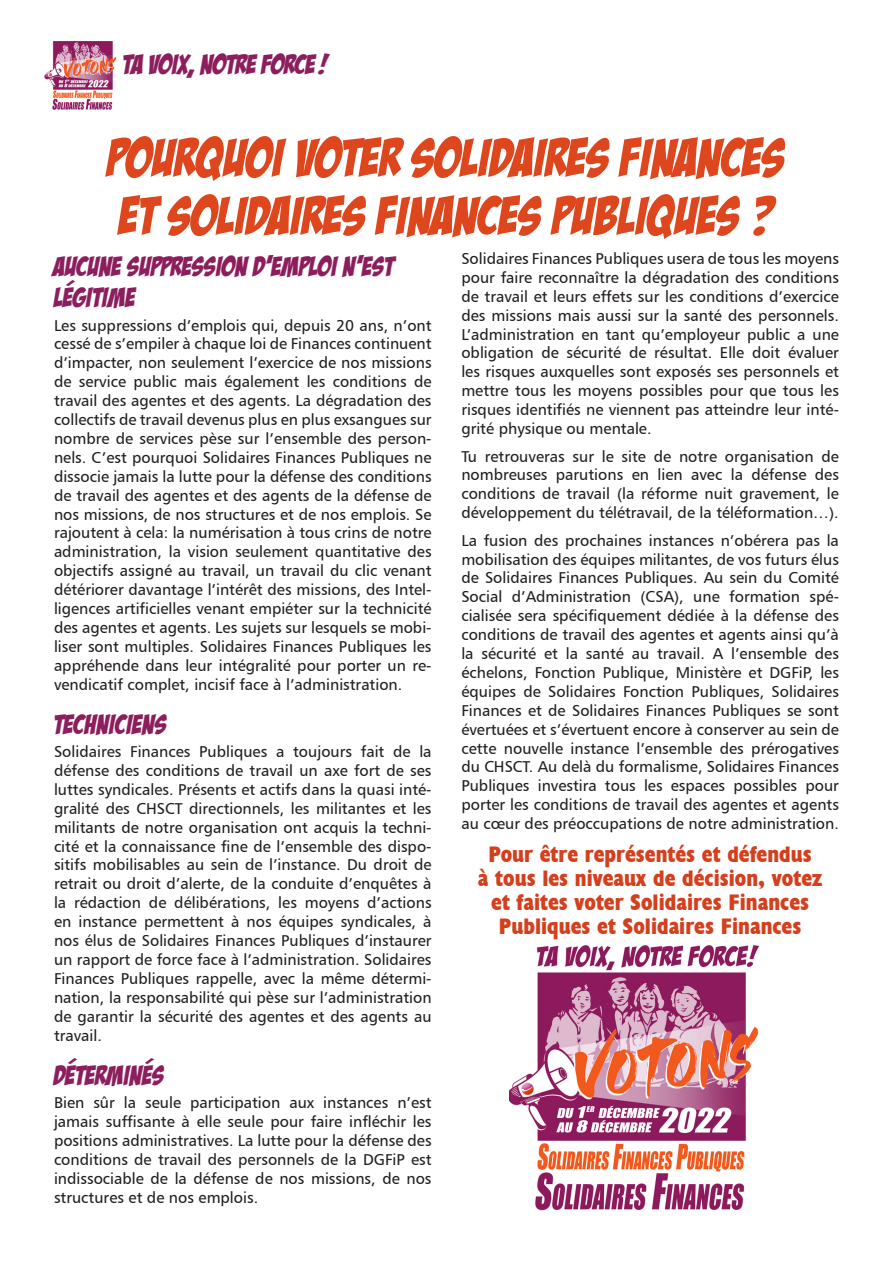
<style>
.page{position:relative;width:893px;height:1263px;background:#fff}
.page>*{position:absolute;margin:0;border:0;box-sizing:border-box;transform-origin:0 0}
.t1{font:53.4px/58.1px "Bada Boom BB";letter-spacing:.01em;color:#de471e}
.t2{font:27.15px "Bada Boom BB";color:#8c1e5d}
.t3{font:27px/31.5px "Bada Boom BB";letter-spacing:.01em;color:#8c1e5d}
.t4{font:700 condensed 22.5px/24px "Humanist 521 BT Xtra";color:#d43f1d;text-align:center}
.t5{font:15.75px/18.9px "Humanist 777 BT Roman B";color:#231f20;text-align:justify}
</style>
<div class="page">
<img style="left:510px;top:945px;width:250px;height:266px">
<img style="left:44px;top:41px;width:73px;height:69px">
<p class="t2" style="left:123px;top:50px;width:206px">TA VOIX, NOTRE FORCE!</p>
<p class="t1" style="left:107px;top:129px;width:679px">POURQUOI VOTER SOLIDAIRES FINANCES<br>ET SOLIDAIRES FINANCES PUBLIQUES ?</p>
<p class="t3" style="left:54px;top:251px;width:342px">AUCUNE SUPPRESSION D’EMPLOI N’EST<br>LEGITIME</p>
<p class="t5" style="left:54px;top:315px;width:379px">Les suppressions d’emplois qui, depuis 20 ans, n’ont cessé de s’empiler à chaque loi de Finances continuent d’impacter, non seulement l’exercice de nos missions de service public mais également les conditions de travail des agentes et des agents. La dégradation des collectifs de travail devenus plus en plus exsangues sur nombre de services pèse sur l’ensemble des person&shy;nels. C’est pourquoi Solidaires Finances Publiques ne dissocie jamais la lutte pour la défense des conditions de travail des agentes et des agents de la défense de nos missions, de nos structures et de nos emplois. Se rajoutent à cela: la numérisation à tous crins de notre administration, la vision seulement quantitative des objectifs assigné au travail, un travail du clic venant détériorer davantage l’intérêt des missions, des Intel&shy;ligences artificielles venant empiéter sur la technicité des agentes et agents. Les sujets sur lesquels se mobi&shy;liser sont multiples. Solidaires Finances Publiques les appréhende dans leur intégralité pour porter un re&shy;vendicatif complet, incisif face à l’administration.</p>
<p class="t3" style="left:54px;top:709px;width:114px">TECHNICIENS</p>
<p class="t5" style="left:54px;top:742px;width:379px">Solidaires Finances Publiques a toujours fait de la défense des conditions de travail un axe fort de ses luttes syndicales. Présents et actifs dans la quasi inté&shy;gralité des CHSCT directionnels, les militantes et les militants de notre organisation ont acquis la techni&shy;cité et la connaissance fine de l’ensemble des dispo&shy;sitifs mobilisables au sein de l’instance. Du droit de retrait ou droit d’alerte, de la conduite d’enquêtes à la rédaction de délibérations, les moyens d’actions en instance permettent à nos équipes syndicales, à nos élus de Solidaires Finances Publiques d’instaurer un rapport de force face à l’administration. Solidaires Finances Publiques rappelle, avec la même détermi&shy;nation, la responsabilité qui pèse sur l’administration de garantir la sécurité des agentes et des agents au travail.</p>
<p class="t3" style="left:54px;top:1060px;width:112px">DETERMINES</p>
<p class="t5" style="left:54px;top:1093px;width:379px">Bien sûr la seule participation aux instances n’est jamais suffisante à elle seule pour faire infléchir les positions administratives. La lutte pour la défense des conditions de travail des personnels de la DGFiP est indissociable de la défense de nos missions, de nos structures et de nos emplois.</p>
<p class="t5" style="left:461px;top:249px;width:379px">Solidaires Finances Publiques usera de tous les moyens pour faire reconnaître la dégradation des conditions de travail et leurs effets sur les conditions d’exercice des missions mais aussi sur la santé des personnels.<br>L’administration en tant qu’employeur public a une obligation de sécurité de résultat. Elle doit évaluer les risques auxquelles sont exposés ses personnels et mettre tous les moyens possibles pour que tous les risques identifiés ne viennent pas atteindre leur inté&shy;grité physique ou mentale.</p>
<p class="t5" style="left:461px;top:446px;width:379px">Tu retrouveras sur le site de notre organisation de nombreuses parutions en lien avec la défense des conditions de travail (la réforme nuit gravement, le développement du télétravail, de la téléformation…).</p>
<p class="t5" style="left:461px;top:530px;width:379px">La fusion des prochaines instances n’obérera pas la mobilisation des équipes militantes, de vos futurs élus de Solidaires Finances Publiques. Au sein du Comité Social d’Administration (CSA), une formation spé&shy;cialisée sera spécifiquement dédiée à la défense des conditions de travail des agentes et agents ainsi qu’à la sécurité et la santé au travail. A l’ensemble des échelons, Fonction Publique, Ministère et DGFiP, les équipes de Solidaires Fonction Publiques, Solidaires Finances et de Solidaires Finances Publiques se sont évertuées et s’évertuent encore à conserver au sein de cette nouvelle instance l’ensemble des prérogatives du CHSCT. Au delà du formalisme, Solidaires Finances Publiques investira tous les espaces possibles pour porter les conditions de travail des agentes et agents au cœur des préoccupations de notre administration.</p>
<p class="t4" style="left:478px;top:841px;width:346px">Pour être représentés et défendus<br>à tous les niveaux de décision, votez et faites voter Solidaires Finances Publiques et Solidaires Finances</p>
</div>
